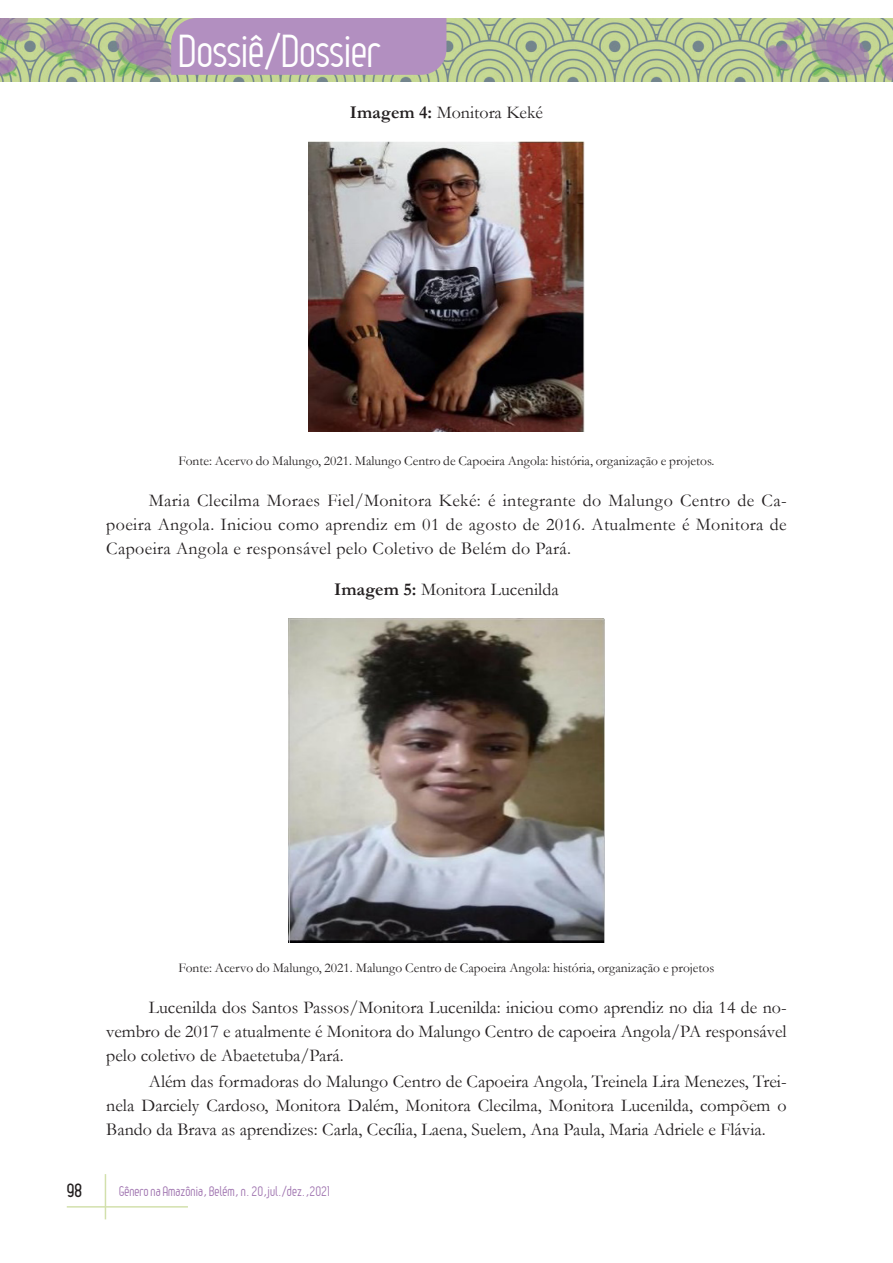
<style>
.page{position:relative;width:893px;height:1263px;background:#fff}
.page>*{position:absolute;margin:0;border:0;box-sizing:border-box;transform-origin:0 0}
.t1{font:45px "Leger";letter-spacing:-.01em;color:#fff}
.Texto{font:18px/24px "Garamond";color:#231f20;text-align:justify}
.Título_1-imgs{font:18px "Garamond";color:#231f20}
.t2{font:700 18px "Leger";color:#231f20}
.Fonte{font:13.5px "Garamond";color:#231f20}
.t3{font:13.5px "Leger";color:#9f73af}
.s1{font-weight:700}
</style>
<div class="page">
<hr style="left:105px;top:1174px;width:1px;height:45px;background:#d2e0ac">
<hr style="left:67px;top:1206px;width:121px;height:1px;background:#d2e0ac">
<img style="left:0;top:18px;width:893px;height:64px">
<div style="left:171px;top:18px;width:275px;height:57px;background:#b28fc0"></div>
<img style="left:308px;top:142px;width:277px;height:289px">
<img style="left:288px;top:618px;width:316px;height:324px">
<h1 class="t1" style="left:179px;top:26px;width:203px">Dossiê/Dossier</h1>
<p class="Título_1-imgs" style="left:350px;top:100px;width:195px"><span class="s1">Imagem 4:</span> Monitora Keké</p>
<p class="Fonte" style="left:179px;top:452px;width:537px">Fonte: Acervo do Malungo, 2021. Malungo Centro de Capoeira Angola: história, organização e projetos.</p>
<p class="Texto" style="left:106px;top:488px;width:682px;text-indent:43px">Maria Clecilma Moraes Fiel/Monitora Keké: é integrante do Malungo Centro de Ca&shy;poeira Angola. Iniciou como aprendiz em 01 de agosto de 2016. Atualmente é Monitora de Capoeira Angola e responsável pelo Coletivo de Belém do Pará.</p>
<p class="Título_1-imgs" style="left:334px;top:577px;width:226px"><span class="s1">Imagem 5:</span> Monitora Lucenilda</p>
<p class="Fonte" style="left:179px;top:959px;width:537px">Fonte: Acervo do Malungo, 2021. Malungo Centro de Capoeira Angola: história, organização e projetos</p>
<p class="Texto" style="left:106px;top:995px;width:682px;text-indent:43px">Lucenilda dos Santos Passos/Monitora Lucenilda: iniciou como aprendiz no dia 14 de no&shy;vembro de 2017 e atualmente é Monitora do Malungo Centro de capoeira Angola/PA responsável pelo coletivo de Abaetetuba/Pará.</p>
<p class="Texto" style="left:106px;top:1069px;width:682px;text-indent:43px">Além das formadoras do Malungo Centro de Capoeira Angola, Treinela Lira Menezes, Trei&shy;nela Darciely Cardoso, Monitora Dalém, Monitora Clecilma, Monitora Lucenilda, compõem o Bando da Brava as aprendizes: Carla, Cecília, Laena, Suelem, Ana Paula, Maria Adriele e Flávia.</p>
<p class="t2" style="left:67px;top:1180px;width:17px">98</p>
<p class="t3" style="left:119px;top:1183px;width:213px">Gênero na Amazônia, Belém, n. 20,jul./dez.,2021</p>
</div>
